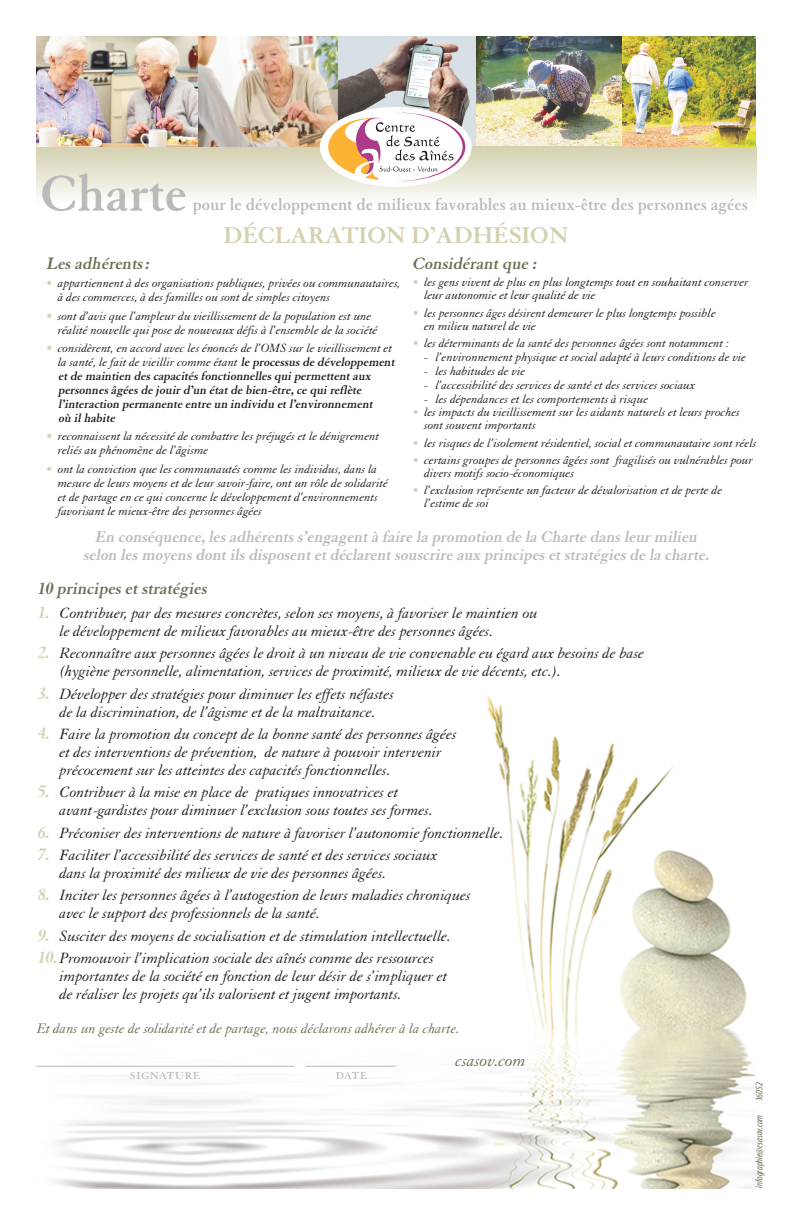
<style>
.page{position:relative;width:792px;height:1224px;background:#fff}
.page>*{position:absolute;margin:0;border:0;box-sizing:border-box;transform-origin:0 0}
.t1{font:700 55px "Granjon";color:#bababa}
.t2{font:700 25px "Granjon";color:#d5d1b0}
.t3{font:700 18px "Granjon";color:#bababa}
.t4{font:italic 700 18px "Granjon";color:#6e6f55}
.t5{font:18px "Granjon SC";color:#bababa}
.t6{font:italic 18px "Granjon";color:#6e6f55}
.t7{font:italic 700 17px/18px "Granjon";color:#bababa;text-align:center}
.t8{font:italic 16.2px/18px "Granjon";color:#231f20}
.t9{font:italic 15px "Granjon";color:#6e6f55}
.t10{font:italic 13px/14px "Granjon";color:#231f20}
.t11{font:italic 700 13px/14px "Granjon";color:#231f20}
.t12{font:italic condensed 10px "Myriad Pro";color:#6e6f55}
.s1{color:#d5d1b0}
.s2{font-weight:400;color:#d5d1b0}
.s3{font-weight:400}
.s4{font-weight:700;font-size:18px;color:#d5d1b0}
</style>
<div class="page">
<img style="left:338px;top:36px;width:285px;height:111px">
<div style="left:36px;top:147px;width:720px;height:56px;background:linear-gradient(to bottom,#d4d0b0,#fbfbf8)"></div>
<img style="left:37px;top:36px;width:301px;height:111px">
<img style="left:623px;top:36px;width:133px;height:111px">
<img style="left:35px;top:695px;width:721px;height:493px">
<div style="left:320px;top:107px;width:152px;height:80px;background:#fff;border-radius:50%"></div>
<svg style="left:328px;top:113px;width:137px;height:68px"></svg>
<hr style="left:36px;top:1066px;width:258px;height:1px;background:#bababa">
<hr style="left:306px;top:1066px;width:90px;height:1px;background:#bababa">
<h1 class="t1" style="left:40px;top:173px;width:148px">Charte</h1>
<h3 class="t3" style="left:193px;top:198px;width:557px">pour le développement de milieux favorables au mieux-être des personnes agées</h3>
<h2 class="t2" style="left:223px;top:226px;width:347px">DÉCLARATION D’ADHÉSION</h2>
<h3 class="t4" style="left:46px;top:256px;width:104px">Les adhérents:</h3>
<p class="t10" style="left:58px;top:278px;width:344px;text-indent:-12px"><span class="s1">•</span> appartiennent à des organisations publiques, privées ou communautaires, à des commerces, à des familles ou sont de simples citoyens</p>
<p class="t10" style="left:58px;top:310px;width:321px;text-indent:-12px"><span class="s1">•</span> sont d’avis que l’ampleur du vieillissement de la population est une réalité nouvelle qui pose de nouveaux défis à l’ensemble de la société</p>
<p class="t11" style="left:58px;top:342px;width:338px;text-indent:-12px"><span class="s2">•</span> <span class="s3">considèrent, en accord avec les énoncés de l’OMS sur le vieillissement et la santé, le fait de vieillir comme étant</span> le processus de développement et de maintien des capacités fonctionnelles qui permettent aux personnes âgées de jouir d’un état de bien-être, ce qui reflète l’interaction permanente entre un individu et l’environnement<br>où il habite</p>
<p class="t10" style="left:58px;top:431px;width:323px;text-indent:-12px"><span class="s1">•</span> reconnaissent la nécessité de combattre les préjugés et le dénigrement reliés au phénomène de l’âgisme</p>
<p class="t10" style="left:58px;top:463px;width:332px;text-indent:-12px"><span class="s1">•</span> ont la conviction que les communautés comme les individus, dans la mesure de leurs moyens et de leur savoir-faire, ont un rôle de solidarité et de partage en ce qui concerne le développement d’environnements favorisant le mieux-être des personnes âgées</p>
<h3 class="t4" style="left:412px;top:256px;width:126px">Considérant que :</h3>
<p class="t10" style="left:424px;top:277px;width:326px;line-height:13px;text-indent:-12px"><span class="s1">•</span> les gens vivent de plus en plus longtemps tout en souhaitant conserver leur autonomie et leur qualité de vie</p>
<p class="t10" style="left:424px;top:308px;width:293px;line-height:13px;text-indent:-12px"><span class="s1">•</span> les personnes âges désirent demeurer le plus longtemps possible en milieu naturel de vie</p>
<p class="t10" style="left:413px;top:337px;width:318px"><span class="s1">•</span> les déterminants de la santé des personnes âgées sont notamment :</p>
<p class="t10" style="left:424px;top:352px;width:324px">- l’environnement physique et social adapté à leurs conditions de vie</p>
<p class="t10" style="left:424px;top:366px;width:103px">- les habitudes de vie</p>
<p class="t10" style="left:424px;top:379px;width:273px">- l’accessibilité des services de santé et des services sociaux</p>
<p class="t10" style="left:424px;top:393px;width:226px">- les dépendances et les comportements à risque</p>
<p class="t10" style="left:424px;top:407px;width:317px;line-height:13px;text-indent:-12px"><span class="s1">•</span> les impacts du vieillissement sur les aidants naturels et leurs proches sont souvent importants</p>
<p class="t10" style="left:413px;top:437px;width:346px"><span class="s1">•</span> les risques de l’isolement résidentiel, social et communautaire sont réels</p>
<p class="t10" style="left:424px;top:455px;width:330px;line-height:13px;text-indent:-12px"><span class="s1">•</span> certains groupes de personnes âgées sont fragilisés ou vulnérables pour divers motifs socio-économiques</p>
<p class="t10" style="left:424px;top:485px;width:300px;line-height:13px;text-indent:-12px"><span class="s1">•</span> l’exclusion représente un facteur de dévalorisation et de perte de l’estime de soi</p>
<h3 class="t7" style="left:83px;top:529px;width:627px">En conséquence, les adhérents s’engagent à faire la promotion de la Charte dans leur milieu selon les moyens dont ils disposent et déclarent souscrire aux principes et stratégies de la charte.</h3>
<h3 class="t4" style="left:37px;top:581px;width:171px">10 principes et stratégies</h3>
<p class="t8" style="left:60px;top:606px;width:480px;text-indent:-23px"><span class="s4">1.</span> Contribuer, par des mesures concrètes, selon ses moyens, à favoriser le maintien ou le développement de milieux favorables au mieux-être des personnes âgées.</p>
<p class="t8" style="left:60px;top:646px;width:586px;text-indent:-23px"><span class="s4">2.</span> Reconnaître aux personnes âgées le droit à un niveau de vie convenable eu égard aux besoins de base (hygiène personnelle, alimentation, services de proximité, milieux de vie décents, etc.).</p>
<p class="t8" style="left:37px;top:686px;width:359px;text-align:center"><span class="s4">3.</span> Développer des stratégies pour diminuer les effets néfastes de la discrimination, de l’âgisme et de la maltraitance.</p>
<p class="t8" style="left:60px;top:727px;width:399px;text-indent:-23px"><span class="s4">4.</span> Faire la promotion du concept de la bonne santé des personnes âgées et des interventions de prévention, de nature à pouvoir intervenir précocement sur les atteintes des capacités fonctionnelles.</p>
<p class="t8" style="left:60px;top:785px;width:375px;text-indent:-23px"><span class="s4">5.</span> Contribuer à la mise en place de pratiques innovatrices et avant-gardistes pour diminuer l’exclusion sous toutes ses formes.</p>
<p class="t8" style="left:37px;top:825px;width:468px"><span class="s4">6.</span> Préconiser des interventions de nature à favoriser l’autonomie fonctionnelle.</p>
<p class="t8" style="left:60px;top:848px;width:379px;text-indent:-23px"><span class="s4">7.</span> Faciliter l’accessibilité des services de santé et des services sociaux dans la proximité des milieux de vie des personnes âgées.</p>
<p class="t8" style="left:60px;top:888px;width:413px;text-indent:-23px"><span class="s4">8.</span> Inciter les personnes âgées à l’autogestion de leurs maladies chroniques avec le support des professionnels de la santé.</p>
<p class="t8" style="left:37px;top:928px;width:416px"><span class="s4">9.</span> Susciter des moyens de socialisation et de stimulation intellectuelle.</p>
<p class="t8" style="left:60px;top:951px;width:389px;text-indent:-23px"><span class="s4">10.</span> Promouvoir l’implication sociale des aînés comme des ressources importantes de la société en fonction de leur désir de s’impliquer et de réaliser les projets qu’ils valorisent et jugent importants.</p>
<p class="t9" style="left:37px;top:1023px;width:424px">Et dans un geste de solidarité et de partage, nous déclarons adhérer à la charte.</p>
<h3 class="t5" style="left:130px;top:1067px;width:72px">signature</h3>
<h3 class="t5" style="left:336px;top:1067px;width:33px">date</h3>
<h3 class="t6" style="left:456px;top:1054px;width:72px">csasov.com</h3>
<p class="t12" style="left:756px;top:1101px;width:21px;rotate:-90deg">16052</p>
<p class="t12" style="left:756px;top:1188px;width:75px;rotate:-90deg">infographie@csasov.com</p>
</div>
